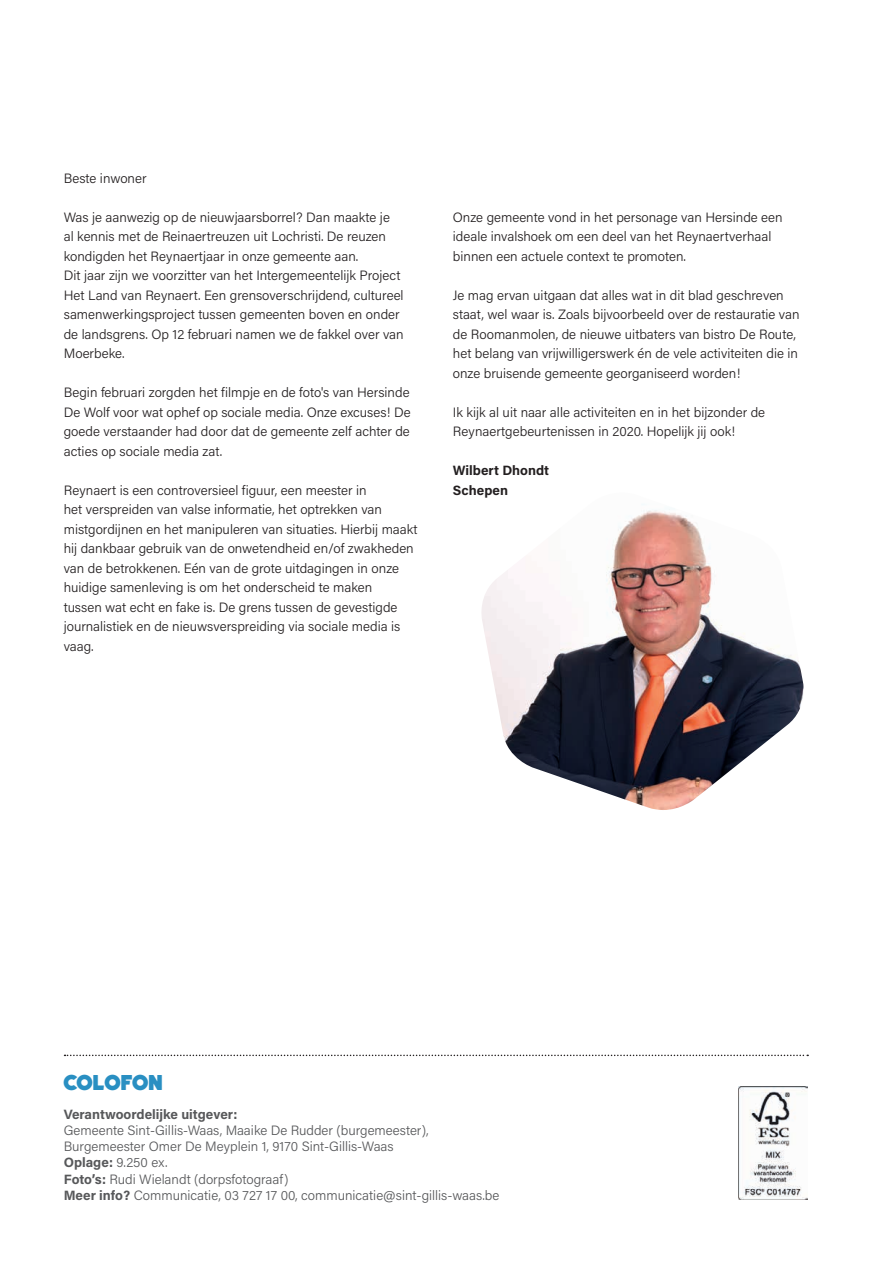
<style>
.page{position:relative;width:893px;height:1263px;background:#fff}
.page>*{position:absolute;margin:0;border:0;box-sizing:border-box;transform-origin:0 0}
.Datum{font:22.5px "Fat Frank";letter-spacing:-.03em;color:#298fc2}
.Tekst{font:300 13.5px/19.5px "Acumin Pro";color:#231f20}
.Tekst-2{font:300 13.5px/16.2px "Acumin Pro";color:#57585a}
.Tekst-3{font:700 13.5px "Acumin Pro";color:#231f20}
.s1{font-weight:700}
</style>
<div class="page">
<svg style="left:65px;top:1054px;width:743px;height:2px"></svg>
<img style="left:738px;top:1087px;width:70px;height:112px">
<img style="left:481px;top:504px;width:323px;height:306px">
<p class="Tekst" style="left:64px;top:168px;width:84px">Beste inwoner</p>
<p class="Tekst" style="left:64px;top:207px;width:341px">Was je aanwezig op de nieuwjaarsborrel? Dan maakte je<br>al kennis met de Reinaertreuzen uit Lochristi. De reuzen kondigden het Reynaertjaar in onze gemeente aan.<br>Dit jaar zijn we voorzitter van het Intergemeentelijk Project Het Land van Reynaert. Een grensoverschrijdend, cultureel samenwerkingsproject tussen gemeenten boven en onder de landsgrens. Op 12 februari namen we de fakkel over van Moerbeke.</p>
<p class="Tekst" style="left:64px;top:382px;width:348px;text-align:justify">Begin februari zorgden het filmpje en de foto's van Hersinde De Wolf voor wat ophef op sociale media. Onze excuses! De goede verstaander had door dat de gemeente zelf achter de acties op sociale media zat.</p>
<p class="Tekst" style="left:64px;top:480px;width:355px">Reynaert is een controversieel figuur, een meester in<br>het verspreiden van valse informatie, het optrekken van mistgordijnen en het manipuleren van situaties. Hierbij maakt hij dankbaar gebruik van de onwetendheid en/of zwakheden van de betrokkenen. Eén van de grote uitdagingen in onze huidige samenleving is om het onderscheid te maken<br>tussen wat echt en fake is. De grens tussen de gevestigde journalistiek en de nieuwsverspreiding via sociale media is vaag.</p>
<p class="Tekst" style="left:453px;top:207px;width:331px">Onze gemeente vond in het personage van Hersinde een ideale invalshoek om een deel van het Reynaertverhaal binnen een actuele context te promoten.</p>
<p class="Tekst" style="left:453px;top:285px;width:348px">Je mag ervan uitgaan dat alles wat in dit blad geschreven staat, wel waar is. Zoals bijvoorbeeld over de restauratie van de Roomanmolen, de nieuwe uitbaters van bistro De Route, het belang van vrijwilligerswerk én de vele activiteiten die in onze bruisende gemeente georganiseerd worden!</p>
<p class="Tekst" style="left:453px;top:402px;width:314px">Ik kijk al uit naar alle activiteiten en in het bijzonder de<br>Reynaertgebeurtenissen in 2020. Hopelijk jij ook!</p>
<p class="Tekst-3" style="left:453px;top:461px;width:98px">Wilbert Dhondt</p>
<p class="Tekst-3" style="left:453px;top:480px;width:57px">Schepen</p>
<p class="Datum" style="left:64px;top:1071px;width:102px">COLOFON</p>
<p class="Tekst-2" style="left:64px;top:1105px;width:366px"><span class="s1">Verantwoordelijke uitgever:<br></span>Gemeente Sint-Gillis-Waas, Maaike De Rudder (burgemeester),<br>Burgemeester Omer De Meyplein 1, 9170 Sint-Gillis-Waas</p>
<p class="Tekst-2" style="left:64px;top:1154px;width:105px"><span class="s1">Oplage:</span> 9.250 ex.</p>
<p class="Tekst-2" style="left:64px;top:1170px;width:226px"><span class="s1">Foto’s:</span> Rudi Wielandt (dorpsfotograaf)</p>
<p class="Tekst-2" style="left:64px;top:1186px;width:437px"><span class="s1">Meer info?</span> Communicatie, 03 727 17 00, communicatie@sint-gillis-waas.be</p>
</div>
